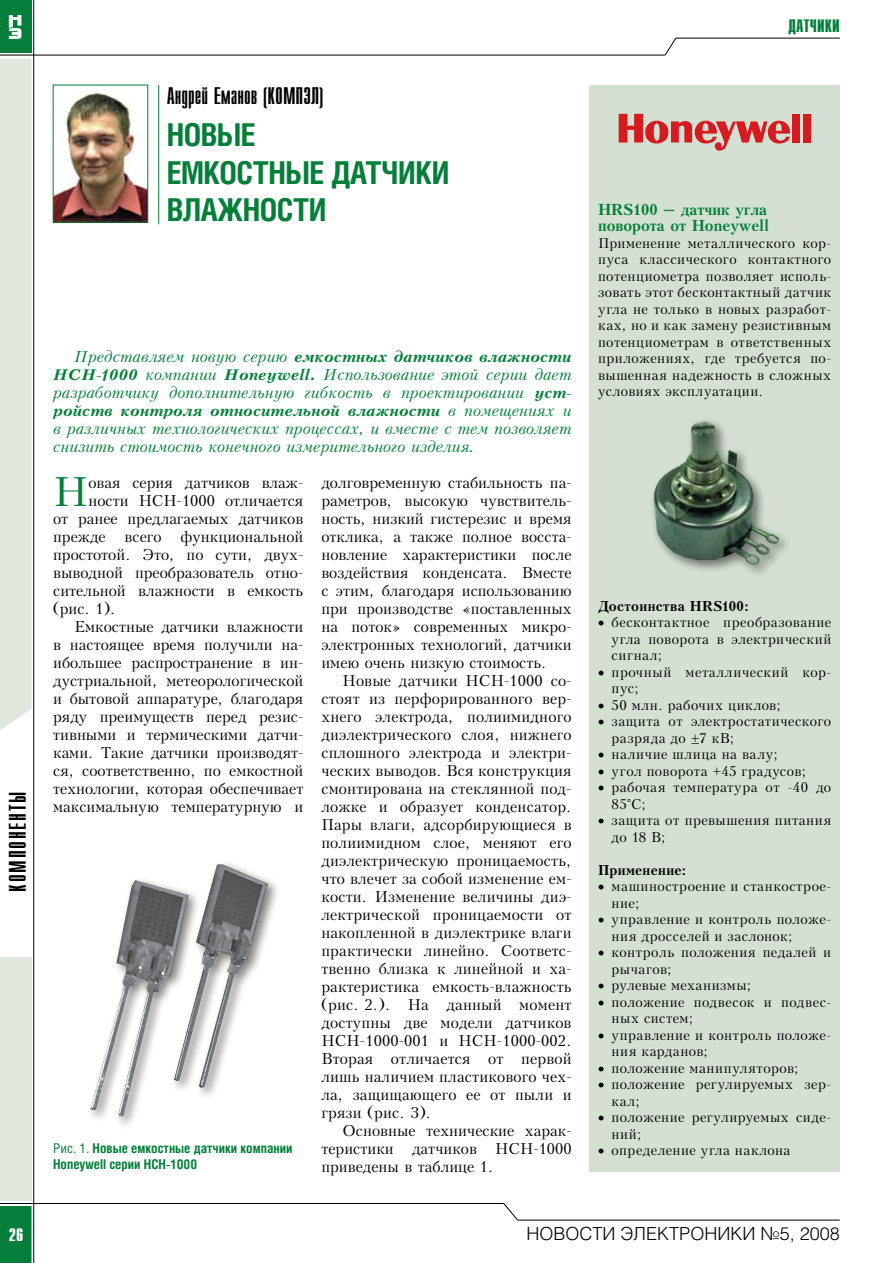
<style>
.page{position:relative;width:893px;height:1263px;background:#fff}
.page>*{position:absolute;margin:0;border:0;box-sizing:border-box;transform-origin:0 0}
.t1{font:39.9px "Kudryashev";color:#037f39}
.t2{font:700 31.5px/37.5px "Helios Cond";letter-spacing:-.015em;color:#037f39}
.t3{font:24px "Compact C";color:#000}
.t4{font:24px "Compact C";letter-spacing:.075em;color:#000}
.t5{font:300 18px "Helios";color:#000}
.t6{font:700 18px "Compact C";color:#037f39}
.t7{font:700 18px "Compact C";color:#fff}
.t8{font:15px/18px "Kudryashev";color:#000;text-align:justify}
.t9{font:italic 15px/18px "Kudryashev";color:#037f39;text-align:justify}
.t10{font:700 15px/16.5px "Kudryashev";color:#037f39}
.t11{font:13.5px/16.5px "Kudryashev";letter-spacing:.03em;color:#000}
.t12{font:700 13.5px "Helios Cond";color:#037f39}
.t13{font:700 13.5px "Kudryashev";letter-spacing:.02em;color:#000}
.s1{font-weight:700}
.s2{font-weight:400}
</style>
<div class="page">
<div style="left:0;top:1206px;width:32px;height:57px;background:#037f39"></div>
<div style="left:0;top:58px;width:32px;height:672px;background:#e0e8de"></div>
<hr style="left:0;top:55px;width:665px;height:1px;background:#000">
<div style="left:0;top:0;width:32px;height:53px;background:#037f39"></div>
<svg style="left:9px;top:15px;width:12px;height:24px"></svg>
<hr style="left:33px;top:0;width:1px;height:1263px;background:#000">
<div style="left:0;top:957px;width:32px;height:244px;background:#e0e8de"></div>
<svg style="left:664px;top:37px;width:13px;height:19px"></svg>
<hr style="left:675px;top:38px;width:165px;height:1px;background:#000">
<hr style="left:517px;top:1220px;width:323px;height:1px;background:#000">
<svg style="left:503px;top:1203px;width:16px;height:18px"></svg>
<hr style="left:0;top:1203px;width:504px;height:1px;background:#000">
<hr style="left:158px;top:85px;width:1px;height:139px;background:#037f39">
<img style="left:55px;top:92px;width:91px;height:129px">
<div style="left:53px;top:85px;width:95px;height:138px;border:1px solid #037f39"></div>
<div style="left:590px;top:85px;width:250px;height:116px;background:#d4e0d2"></div>
<div style="left:792px;top:114px;width:8px;height:28px;background:#d71920"></div>
<div style="left:803px;top:114px;width:8px;height:28px;background:#d71920"></div>
<svg style="left:619px;top:114px;width:171px;height:37px"></svg>
<div style="left:590px;top:185px;width:250px;height:987px;background:#d4e0d2"></div>
<img style="left:654px;top:421px;width:125px;height:144px">
<img style="left:91px;top:864px;width:177px;height:253px">
<h3 class="t4" style="left:6px;top:892px;width:102px;rotate:-90deg">КОМПОНЕНТЫ</h3>
<h3 class="t3" style="left:167px;top:84px;width:158px">Андрей Еманов (КОМПЭЛ)</h3>
<h2 class="t2" style="left:167px;top:116px;width:284px">Новые<br>емкостные датчики влажности</h2>
<p class="t9" style="left:53px;top:348px;width:520px;text-indent:21px">Представляем новую серию <span class="s1">емкостных датчиков влажности HCH-1000</span> компании <span class="s1">Honeywell.</span> Использование этой серии дает разработчику дополнительную гибкость в проектировании <span class="s1">уст&shy;ройств контроля относительной влажности</span> в помещениях и в различных технологических процессах, и вместе с тем позволяет снизить стоимость конечного измерительного изделия.</p>
<p class="t6" style="left:788px;top:17px;width:53px">ДАТЧИКИ</p>
<p class="t10" style="left:598px;top:201px;width:173px">HRS100 – датчик угла поворота от Honeywell</p>
<p class="t11" style="left:598px;top:235px;width:235px;text-align:justify">Применение металлического кор&shy;пуса классического контактного потенциометра позволяет исполь&shy;зовать этот бесконтактный датчик угла не только в новых разработ&shy;ках, но и как замену резистивным потенциометрам в ответственных приложениях, где требуется по&shy;вышенная надежность в сложных условиях эксплуатации.</p>
<p class="t8" style="left:321px;top:474px;width:252px">долговременную стабильность па&shy;раметров, высокую чувствитель&shy;ность, низкий гистерезис и время отклика, а также полное восста&shy;новление характеристики после воздействия конденсата. Вместе с этим, благодаря использованию при производстве «поставленных на поток» современных микро&shy;электронных технологий, датчики имею очень низкую стоимость.</p>
<p class="t8" style="left:321px;top:672px;width:252px;text-indent:21px">Новые датчики HCH-1000 со&shy;стоят из перфорированного вер&shy;хнего электрода, полиимидного диэлектрического слоя, нижнего сплошного электрода и электри&shy;ческих выводов. Вся конструкция смонтирована на стеклянной под&shy;ложке и образует конденсатор.<br>Пары влаги, адсорбирующиеся в полиимидном слое, меняют его диэлектрическую проницаемость, что влечет за собой изменение ем&shy;кости. Изменение величины диэ&shy;лектрической проницаемости от накопленной в диэлектрике влаги практически линейно. Соответс&shy;твенно близка к линейной и ха&shy;рактеристика емкость-влажность (рис. 2.). На данный момент доступны две модели датчиков HCH-1000-001 и HCH-1000-002.<br>Вторая отличается от первой лишь наличием пластикового чех&shy;ла, защищающего ее от пыли и грязи (рис. 3).</p>
<p class="t8" style="left:321px;top:1122px;width:252px;text-indent:21px">Основные технические харак&shy;теристики датчиков HCH-1000 приведены в таблице 1.</p>
<h1 class="t1" style="left:53px;top:469px;width:37px">Н</h1>
<p class="t8" style="left:88px;top:474px;width:216px">овая серия датчиков влаж-</p>
<p class="t8" style="left:88px;top:492px;width:216px">ности HCH-1000 отличается</p>
<p class="t8" style="left:53px;top:510px;width:252px">от ранее предлагаемых датчиков</p>
<p class="t8" style="left:53px;top:528px;width:54px">прежде</p>
<p class="t8" style="left:125px;top:528px;width:39px">всего</p>
<p class="t8" style="left:53px;top:528px;width:252px;text-indent:127px">функциональной простотой. Это, по сути, двух&shy;выводной преобразователь отно&shy;сительной влажности в емкость (рис. 1).</p>
<p class="t8" style="left:53px;top:618px;width:252px;text-indent:21px">Емкостные датчики влажности в настоящее время получили на&shy;ибольшее распространение в ин&shy;дустриальной, метеорологической и бытовой аппаратуре, благодаря ряду преимуществ перед резис&shy;тивными и термическими датчи&shy;ками. Такие датчики производят&shy;ся, соответственно, по емкостной технологии, которая обеспечивает максимальную температурную и</p>
<p class="t13" style="left:598px;top:597px;width:152px">Достоинства HRS100:</p>
<p class="t11" style="left:612px;top:614px;width:221px;text-align:justify;text-indent:-14px">• бесконтактное преобразование угла поворота в электрический сигнал;</p>
<p class="t11" style="left:612px;top:664px;width:221px;text-indent:-14px">• прочный металлический кор&shy;пус;</p>
<p class="t11" style="left:598px;top:697px;width:185px">• 50 млн. рабочих циклов;</p>
<p class="t11" style="left:612px;top:713px;width:221px;text-indent:-14px">• защита от электростатического разряда до ±7 кВ;</p>
<p class="t11" style="left:598px;top:746px;width:182px">• наличие шлица на валу;</p>
<p class="t11" style="left:598px;top:763px;width:210px">• угол поворота +45 градусов;</p>
<p class="t11" style="left:612px;top:779px;width:221px;text-indent:-14px">• рабочая температура от -40 до<br>85°С;</p>
<p class="t11" style="left:612px;top:812px;width:221px;text-indent:-14px">• защита от превышения питания до 18 В;</p>
<p class="t13" style="left:598px;top:861px;width:90px">Применение:</p>
<p class="t11" style="left:612px;top:878px;width:221px;text-indent:-14px">• машиностроение и станкострое&shy;ние;</p>
<p class="t11" style="left:612px;top:911px;width:221px;text-indent:-14px">• управление и контроль положе&shy;ния дросселей и заслонок;</p>
<p class="t11" style="left:612px;top:944px;width:221px;text-indent:-14px">• контроль положения педалей и рычагов;</p>
<p class="t11" style="left:598px;top:977px;width:155px">• рулевые механизмы;</p>
<p class="t11" style="left:612px;top:994px;width:221px;text-indent:-14px">• положение подвесок и подвес&shy;ных систем;</p>
<p class="t11" style="left:612px;top:1027px;width:221px;text-indent:-14px">• управление и контроль положе&shy;ния карданов;</p>
<p class="t11" style="left:598px;top:1060px;width:202px">• положение манипуляторов;</p>
<p class="t11" style="left:612px;top:1076px;width:221px;text-indent:-14px">• положение регулируемых зер&shy;кал;</p>
<p class="t11" style="left:612px;top:1109px;width:221px;text-indent:-14px">• положение регулируемых сиде&shy;ний;</p>
<p class="t12" style="left:53px;top:1140px;width:241px"><span class="s2">Рис. 1.</span> Новые емкостные датчики компании</p>
<p class="t11" style="left:598px;top:1142px;width:194px">• определение угла наклона</p>
<p class="t12" style="left:53px;top:1156px;width:146px">Honeywell серии HCH-1000</p>
<p class="t7" style="left:9px;top:1226px;width:16px">26</p>
<p class="t5" style="left:526px;top:1222px;width:315px">НОВОСТИ ЭЛЕКТРОНИКИ №5, 2008</p>
</div>
